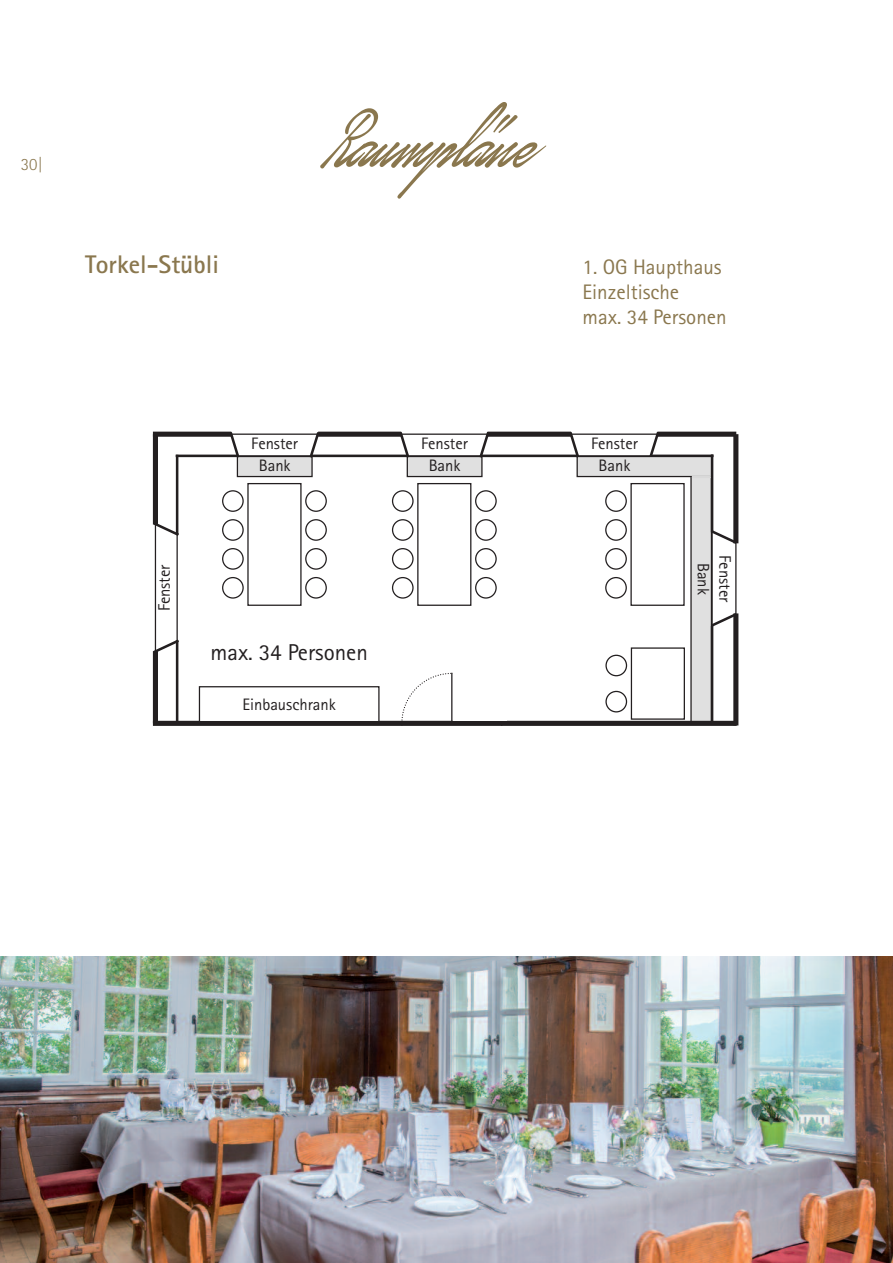
<style>
.page{position:relative;width:893px;height:1263px;background:#fff}
.page>*{position:absolute;margin:0;border:0;box-sizing:border-box;transform-origin:0 0}
.t1{font:90px "January Script Personal Use";color:#8a774e}
.t2{font:700 25.5px "Rotis Sans Serif";color:#8a774e}
.t3{font:22.95px "Rotis Sans Serif";color:#231f20}
.t4{font:21px/25.2px "Rotis Sans Serif";color:#8a774e}
.t5{font:300 17.25px "Rotis Sans Serif";color:#8a774e}
.t6{font:16.65px "Rotis Sans Serif";color:#231f20}
</style>
<div class="page">
<div style="left:691px;top:475px;width:20px;height:248px;background:#e0e0e0"></div>
<div style="left:153px;top:432px;width:78px;height:5px;background:#231f20"></div>
<div style="left:318px;top:432px;width:83px;height:5px;background:#231f20"></div>
<div style="left:488px;top:432px;width:83px;height:5px;background:#231f20"></div>
<div style="left:658px;top:432px;width:78px;height:5px;background:#231f20"></div>
<div style="left:153px;top:721px;width:584px;height:5px;background:#231f20"></div>
<div style="left:733px;top:434px;width:5px;height:109px;background:#231f20"></div>
<div style="left:733px;top:613px;width:5px;height:112px;background:#231f20"></div>
<hr style="left:735px;top:543px;width:1px;height:72px;background:#231f20">
<hr style="left:711px;top:532px;width:2px;height:94px;background:#231f20">
<div style="left:153px;top:434px;width:5px;height:90px;background:#231f20"></div>
<hr style="left:176px;top:455px;width:2px;height:80px;background:#231f20">
<hr style="left:155px;top:524px;width:1px;height:127px;background:#231f20">
<hr style="left:176px;top:524px;width:2px;height:127px;background:#231f20">
<div style="left:153px;top:651px;width:5px;height:72px;background:#231f20"></div>
<hr style="left:176px;top:640px;width:2px;height:83px;background:#231f20">
<div style="left:631px;top:647px;width:54px;height:73px;border:1px solid #231f20"></div>
<svg style="left:605px;top:691px;width:22px;height:21px"></svg>
<svg style="left:605px;top:655px;width:22px;height:21px"></svg>
<div style="left:199px;top:686px;width:181px;height:36px;border:1px solid #231f20"></div>
<hr style="left:401px;top:433px;width:87px;height:2px;background:#231f20">
<hr style="left:231px;top:433px;width:87px;height:2px;background:#231f20">
<hr style="left:571px;top:433px;width:87px;height:2px;background:#231f20">
<hr style="left:401px;top:455px;width:87px;height:1px;background:#231f20">
<hr style="left:231px;top:455px;width:87px;height:1px;background:#231f20">
<hr style="left:571px;top:455px;width:87px;height:1px;background:#231f20">
<hr style="left:176px;top:455px;width:63px;height:2px;background:#231f20">
<hr style="left:311px;top:455px;width:97px;height:2px;background:#231f20">
<hr style="left:481px;top:455px;width:97px;height:2px;background:#231f20">
<svg style="left:401px;top:672px;width:102px;height:54px"></svg>
<div style="left:453px;top:670px;width:54px;height:51px;background:#fff"></div>
<div style="left:237px;top:456px;width:75px;height:20px;background:#e0e0e0"></div>
<div style="left:237px;top:456px;width:76px;height:21px;border:1px solid #231f20"></div>
<div style="left:407px;top:456px;width:75px;height:20px;background:#e0e0e0"></div>
<div style="left:407px;top:456px;width:76px;height:21px;border:1px solid #231f20"></div>
<hr style="left:651px;top:455px;width:62px;height:2px;background:#231f20">
<hr style="left:711px;top:454px;width:2px;height:78px;background:#231f20">
<hr style="left:711px;top:626px;width:2px;height:97px;background:#231f20">
<svg style="left:227px;top:432px;width:14px;height:28px"></svg>
<svg style="left:397px;top:432px;width:14px;height:28px"></svg>
<svg style="left:567px;top:432px;width:14px;height:26px"></svg>
<svg style="left:307px;top:432px;width:15px;height:28px"></svg>
<svg style="left:477px;top:432px;width:15px;height:28px"></svg>
<svg style="left:647px;top:432px;width:14px;height:24px"></svg>
<svg style="left:710px;top:528px;width:28px;height:18px"></svg>
<svg style="left:710px;top:611px;width:28px;height:18px"></svg>
<svg style="left:153px;top:520px;width:26px;height:18px"></svg>
<svg style="left:153px;top:637px;width:26px;height:18px"></svg>
<div style="left:577px;top:456px;width:134px;height:20px;background:#e0e0e0"></div>
<div style="left:576px;top:456px;width:136px;height:21px;border:1px solid #231f20"></div>
<hr style="left:692px;top:475px;width:19px;height:3px;background:#d9d9d9">
<div style="left:417px;top:483px;width:54px;height:123px;border:1px solid #231f20"></div>
<svg style="left:392px;top:548px;width:22px;height:22px"></svg>
<svg style="left:392px;top:519px;width:22px;height:22px"></svg>
<svg style="left:392px;top:577px;width:22px;height:22px"></svg>
<svg style="left:475px;top:548px;width:22px;height:22px"></svg>
<svg style="left:475px;top:519px;width:22px;height:22px"></svg>
<svg style="left:392px;top:490px;width:22px;height:22px"></svg>
<svg style="left:475px;top:490px;width:22px;height:22px"></svg>
<svg style="left:475px;top:577px;width:22px;height:22px"></svg>
<div style="left:630px;top:483px;width:55px;height:123px;border:1px solid #231f20"></div>
<svg style="left:605px;top:548px;width:22px;height:22px"></svg>
<svg style="left:605px;top:519px;width:22px;height:22px"></svg>
<svg style="left:605px;top:577px;width:22px;height:22px"></svg>
<svg style="left:605px;top:490px;width:22px;height:22px"></svg>
<div style="left:247px;top:483px;width:55px;height:123px;border:1px solid #231f20"></div>
<svg style="left:222px;top:548px;width:22px;height:22px"></svg>
<svg style="left:222px;top:519px;width:22px;height:22px"></svg>
<svg style="left:222px;top:577px;width:22px;height:22px"></svg>
<svg style="left:305px;top:548px;width:22px;height:22px"></svg>
<svg style="left:305px;top:519px;width:22px;height:22px"></svg>
<svg style="left:222px;top:490px;width:22px;height:22px"></svg>
<svg style="left:305px;top:490px;width:22px;height:22px"></svg>
<svg style="left:305px;top:577px;width:22px;height:22px"></svg>
<img style="left:0;top:957px;width:893px;height:306px">
<p class="t5" style="left:21px;top:158px;width:24px">30|</p>
<h2 class="t2" style="left:85px;top:255px;width:135px">Torkel-Stübli</h2>
<h1 class="t1" style="left:310px;top:86px;width:227px">Raumpläne</h1>
<p class="t4" style="left:583px;top:256px;width:146px">1. OG Haupthaus<br>Einzeltische<br>max. 34 Personen</p>
<p class="t6" style="left:251px;top:438px;width:48px">Fenster</p>
<p class="t6" style="left:421px;top:438px;width:48px">Fenster</p>
<p class="t6" style="left:591px;top:438px;width:48px">Fenster</p>
<p class="t6" style="left:259px;top:459px;width:33px">Bank</p>
<p class="t6" style="left:429px;top:459px;width:33px">Bank</p>
<p class="t6" style="left:598px;top:459px;width:33px">Bank</p>
<p class="t6" style="left:158px;top:611px;width:48px;rotate:-90deg">Fenster</p>
<p class="t6" style="left:731px;top:555px;width:48px;rotate:90deg">Fenster</p>
<p class="t6" style="left:709px;top:563px;width:33px;rotate:90deg">Bank</p>
<h3 class="t3" style="left:210px;top:644px;width:159px">max. 34 Personen</h3>
<p class="t6" style="left:242px;top:699px;width:95px">Einbauschrank</p>
</div>
